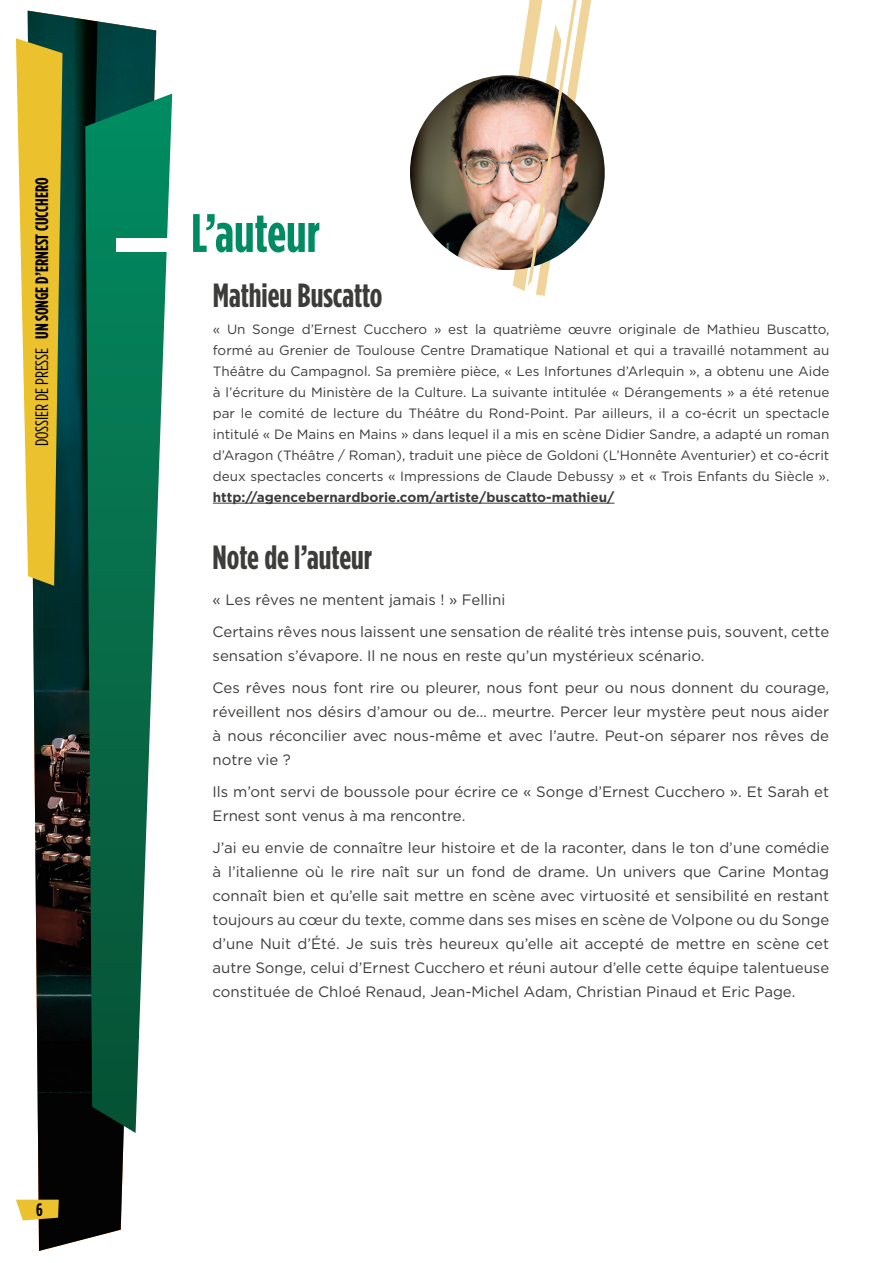
<style>
.page{position:relative;width:893px;height:1263px;background:#fff}
.page>*{position:absolute;margin:0;border:0;box-sizing:border-box;transform-origin:0 0}
.t1{font:700 54px "Gotham Condensed";color:#008b62}
.t2{font:700 33.45px "Gotham Condensed";color:#3c3c3b}
.t3{font:700 18px "Gotham Condensed";color:#000}
.t4{font:15px/24px "Gotham";color:#3c3c3b}
.t5{font:13.5px/21px "Gotham";color:#3c3c3b;text-align:justify}
.s1{font-weight:400}
.s2{font-weight:700}
</style>
<div class="page">
<img style="left:28px;top:11px;width:128px;height:1240px">
<svg style="left:85px;top:94px;width:87px;height:1039px"></svg>
<svg style="left:16px;top:38px;width:47px;height:548px;background:#d2ba4b"></svg>
<svg style="left:16px;top:1200px;width:43px;height:20px"></svg>
<div style="left:24px;top:1201px;width:30px;height:15px;background:#ebc12d"></div>
<div style="left:116px;top:239px;width:63px;height:13px;background:#fff"></div>
<img style="left:410px;top:75px;width:195px;height:195px;border-radius:97px">
<hr style="left:213px;top:503px;width:401px;height:1px;background:#3c3c3b">
<svg style="left:493px;top:0;width:98px;height:296px"></svg>
<p class="t3" style="left:31px;top:446px;width:270px;rotate:-90deg"><span class="s1">DOSSIER DE PRESSE</span> UN SONGE D’ERNEST CUCCHERO</p>
<p class="t3" style="left:36px;top:1199px;width:8px">6</p>
<p class="t1" style="left:191px;top:201px;width:130px">L’auteur</p>
<p class="t2" style="left:213px;top:275px;width:171px">Mathieu Buscatto</p>
<p class="t5" style="left:213px;top:318px;width:618px">« Un Songe d’Ernest Cucchero » est la quatrième œuvre originale de Mathieu Buscatto, formé au Grenier de Toulouse Centre Dramatique National et qui a travaillé notamment au Théâtre du Campagnol. Sa première pièce, « Les Infortunes d’Arlequin », a obtenu une Aide à l’écriture du Ministère de la Culture. La suivante intitulée « Dérangements » a été retenue par le comité de lecture du Théâtre du Rond-Point. Par ailleurs, il a co-écrit un spectacle intitulé « De Mains en Mains » dans lequel il a mis en scène Didier Sandre, a adapté un roman d’Aragon (Théâtre / Roman), traduit une pièce de Goldoni (L’Honnête Aventurier) et co-écrit deux spectacles concerts « Impressions de Claude Debussy » et « Trois Enfants du Siècle ». <span class="s2">http://agencebernardborie.com/artiste/buscatto-mathieu/</span></p>
<p class="t2" style="left:213px;top:538px;width:161px">Note de l’auteur</p>
<p class="t4" style="left:213px;top:588px;width:294px">« Les rêves ne mentent jamais ! » Fellini</p>
<p class="t4" style="left:213px;top:619px;width:618px">Certains rêves nous laissent une sensation de réalité très intense puis, souvent, cette sensation s’évapore. Il ne nous en reste qu’un mystérieux scénario.</p>
<p class="t4" style="left:213px;top:675px;width:618px;text-align:justify">Ces rêves nous font rire ou pleurer, nous font peur ou nous donnent du courage, réveillent nos désirs d’amour ou de… meurtre. Percer leur mystère peut nous aider à nous réconcilier avec nous-même et avec l’autre. Peut-on séparer nos rêves de notre vie ?</p>
<p class="t4" style="left:213px;top:779px;width:618px">Ils m’ont servi de boussole pour écrire ce « Songe d’Ernest Cucchero ». Et Sarah et<br>Ernest sont venus à ma rencontre.</p>
<p class="t4" style="left:213px;top:835px;width:618px;text-align:justify">J’ai eu envie de connaître leur histoire et de la raconter, dans le ton d’une comédie à l’italienne où le rire naît sur un fond de drame. Un univers que Carine Montag connaît bien et qu’elle sait mettre en scène avec virtuosité et sensibilité en restant toujours au cœur du texte, comme dans ses mises en scène de Volpone ou du Songe d’une Nuit d’Été. Je suis très heureux qu’elle ait accepté de mettre en scène cet autre Songe, celui d’Ernest Cucchero et réuni autour d’elle cette équipe talentueuse constituée de Chloé Renaud, Jean-Michel Adam, Christian Pinaud et Eric Page.</p>
</div>
